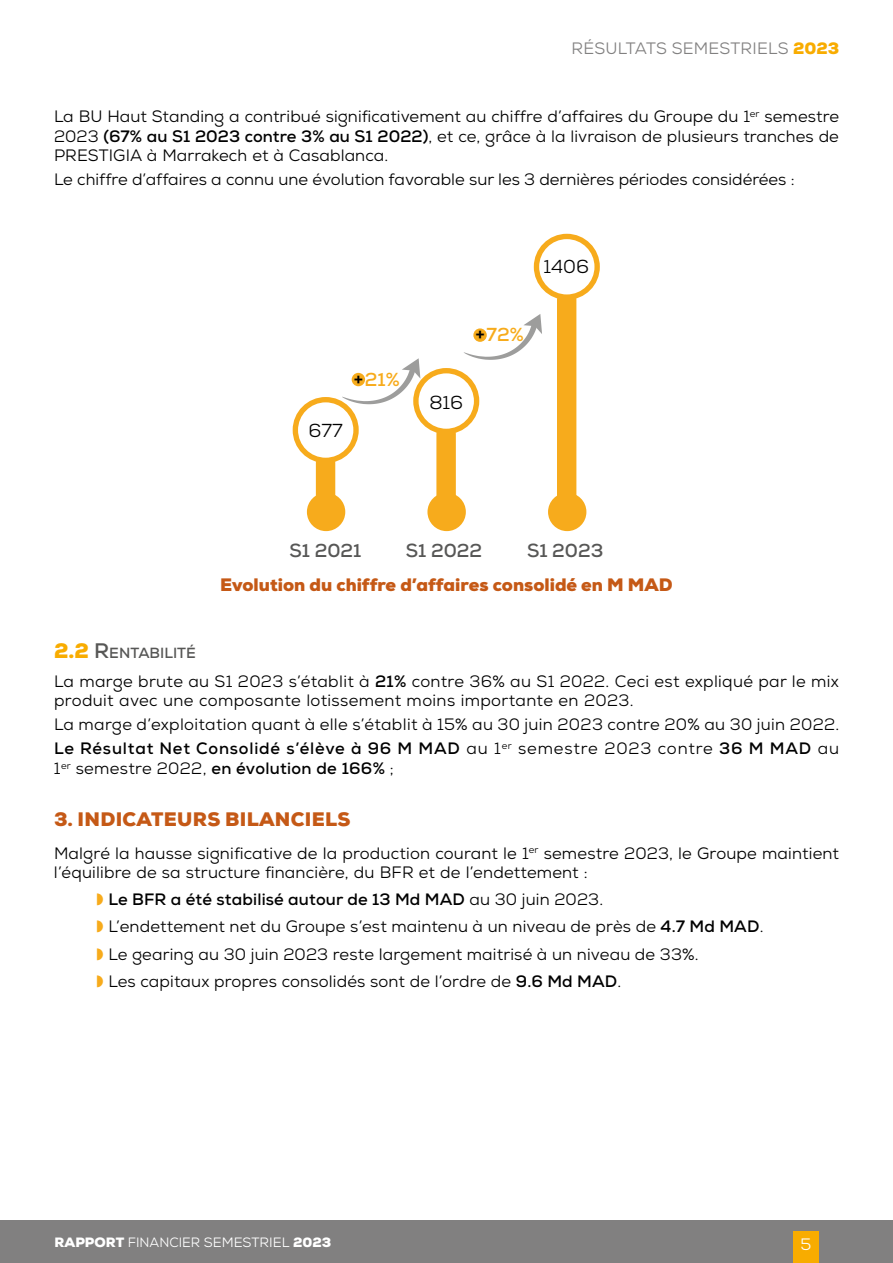
<style>
.page{position:relative;width:893px;height:1263px;background:#fff}
.page>*{position:absolute;margin:0;border:0;box-sizing:border-box;transform-origin:0 0}
.t1{font:900 19.5px "Nexa";letter-spacing:.015em;color:#c55916}
.t2{font:700 18.75px "Nexa";color:#575756}
.t3{font:18.75px "Nexa";color:#000}
.t4{font:700 18.75px "Nexa";color:#f7ab1c}
.t5{font:900 18px "Nexa";color:#c55916}
.t6{font:16.5px/27px "Nexa";letter-spacing:.01em;color:#000}
.t7{font:700 16.5px "Nexa";letter-spacing:.02em;color:#000}
.t8{font:16.5px "Nexa";letter-spacing:.015em;color:#818080}
.t9{font:16.5px "Nexa";color:#fff}
.t10{font:700 14.7px "Nexa";color:#575756}
.t11{font:13.5px "Nexa";color:#fff}
.s1{font-weight:900;color:#f8ac00}
.s2{font-weight:700}
.s3{color:#000}
.s4{font-weight:900;font-size:21px;color:#f8ac00}
.s5{font-size:21px}
.s6{font-weight:400}
.s7{color:#f7ab1c}
.s8{font-weight:900}
</style>
<div class="page">
<div style="left:0;top:1220px;width:893px;height:43px;background:#818080"></div>
<div style="left:793px;top:1232px;width:26px;height:31px;background:#f8ac00"></div>
<div style="left:311px;top:497px;width:30px;height:30px;background:#f7ab1c;border-radius:50%"></div>
<div style="left:307px;top:493px;width:38px;height:38px;border:8px solid #f7ab1c;border-radius:50%"></div>
<div style="left:320px;top:461px;width:11px;height:45px;background:#f7ab1c;border-radius:2px"></div>
<div style="left:316px;top:457px;width:19px;height:53px;border:8px solid #f7ab1c;border-radius:2px"></div>
<div style="left:293px;top:397px;width:66px;height:66px;border:5px solid #f7ab1c;border-radius:50%"></div>
<div style="left:431px;top:497px;width:31px;height:30px;background:#f7ab1c;border-radius:50%"></div>
<div style="left:427px;top:493px;width:39px;height:38px;border:8px solid #f7ab1c;border-radius:50%"></div>
<div style="left:440px;top:432px;width:12px;height:74px;background:#f7ab1c;border-radius:2px"></div>
<div style="left:436px;top:428px;width:20px;height:82px;border:8px solid #f7ab1c;border-radius:2px"></div>
<div style="left:413px;top:368px;width:66px;height:66px;border:5px solid #f7ab1c;border-radius:50%"></div>
<div style="left:552px;top:497px;width:30px;height:30px;background:#f7ab1c;border-radius:50%"></div>
<div style="left:548px;top:493px;width:38px;height:38px;border:8px solid #f7ab1c;border-radius:50%"></div>
<div style="left:561px;top:298px;width:11px;height:208px;background:#f7ab1c;border-radius:2px"></div>
<div style="left:557px;top:294px;width:19px;height:216px;border:8px solid #f7ab1c;border-radius:2px"></div>
<div style="left:534px;top:234px;width:66px;height:66px;border:5px solid #f7ab1c;border-radius:50%"></div>
<svg style="left:464px;top:314px;width:78px;height:46px"></svg>
<svg style="left:342px;top:358px;width:78px;height:46px"></svg>
<p class="t8" style="left:572px;top:37px;width:269px">RÉSULTATS SEMESTRIELS <span class="s1">2023</span></p>
<p class="t6" style="left:54px;top:107px;width:786px;line-height:19.5px;text-align:justify">La BU Haut Standing a contribué significativement au chiffre d’affaires du Groupe du 1<sup>er</sup> semestre 2023 <span class="s2">(67% au S1 2023 contre 3% au S1 2022)</span>, et ce, grâce à la livraison de plusieurs tranches de PRESTIGIA à Marrakech et à Casablanca.</p>
<p class="t6" style="left:54px;top:166px;width:742px">Le chiffre d’affaires a connu une évolution favorable sur les 3 dernières périodes considérées :</p>
<p class="t4" style="left:354px;top:367px;width:47px"><span class="s3">+</span> 21%</p>
<p class="t3" style="left:309px;top:419px;width:36px">677</p>
<p class="t3" style="left:543px;top:255px;width:47px">1406</p>
<p class="t4" style="left:475px;top:323px;width:50px"><span class="s3">+</span> 72%</p>
<p class="t3" style="left:429px;top:390px;width:35px">816</p>
<p class="t2" style="left:290px;top:539px;width:73px">S1 2021</p>
<p class="t2" style="left:406px;top:539px;width:78px">S1 2022</p>
<p class="t2" style="left:527px;top:539px;width:78px">S1 2023</p>
<p class="t5" style="left:220px;top:573px;width:454px">Evolution du chiffre d’affaires consolidé en M MAD</p>
<p class="t10" style="left:54px;top:644px;width:143px"><span class="s4">2.2</span> <span class="s5">R</span>ENTABILITÉ</p>
<p class="t6" style="left:54px;top:671px;width:786px;line-height:19.8px">La marge brute au S1 2023 s’établit à <span class="s2">21%</span> contre 36% au S1 2022. Ceci est expliqué par le mix produit avec une composante lotissement moins importante en 2023.</p>
<p class="t6" style="left:54px;top:713px;width:787px;line-height:24px">La marge d’exploitation quant à elle s’établit à 15% au 30 juin 2023 contre 20% au 30 juin 2022.<br><span class="s2">Le Résultat Net Consolidé s’élève à 96 M MAD</span> au 1<sup>er</sup> semestre 2023 contre <span class="s2">36 M MAD</span> au</p>
<p class="t7" style="left:54px;top:758px;width:341px"><span class="s6">1</span><sup>er</sup> <span class="s6">semestre 2022,</span> en évolution de 166% <span class="s6">;</span></p>
<p class="t1" style="left:54px;top:807px;width:298px">3. INDICATEURS BILANCIELS</p>
<p class="t6" style="left:54px;top:843px;width:787px;line-height:19.8px">Malgré la hausse significative de la production courant le 1<sup>er</sup> semestre 2023, le Groupe maintient l’équilibre de sa structure financière, du BFR et de l’endettement :</p>
<p class="t6" style="left:97px;top:886px;width:668px"><span class="s7">◗</span> <span class="s2">Le BFR a été stabilisé autour de 13 Md MAD</span> au 30 juin 2023.<br><span class="s7">◗</span> L’endettement net du Groupe s’est maintenu à un niveau de près de <span class="s2">4.7 Md MAD</span>. <span class="s7">◗</span> Le gearing au 30 juin 2023 reste largement maitrisé à un niveau de 33%.<br><span class="s7">◗</span> Les capitaux propres consolidés sont de l’ordre de <span class="s2">9.6 Md MAD</span>.</p>
<p class="t11" style="left:55px;top:1233px;width:278px"><span class="s8">RAPPORT</span> FINANCIER SEMESTRIEL <span class="s8">2023</span></p>
<p class="t9" style="left:800px;top:1234px;width:12px">5</p>
</div>
